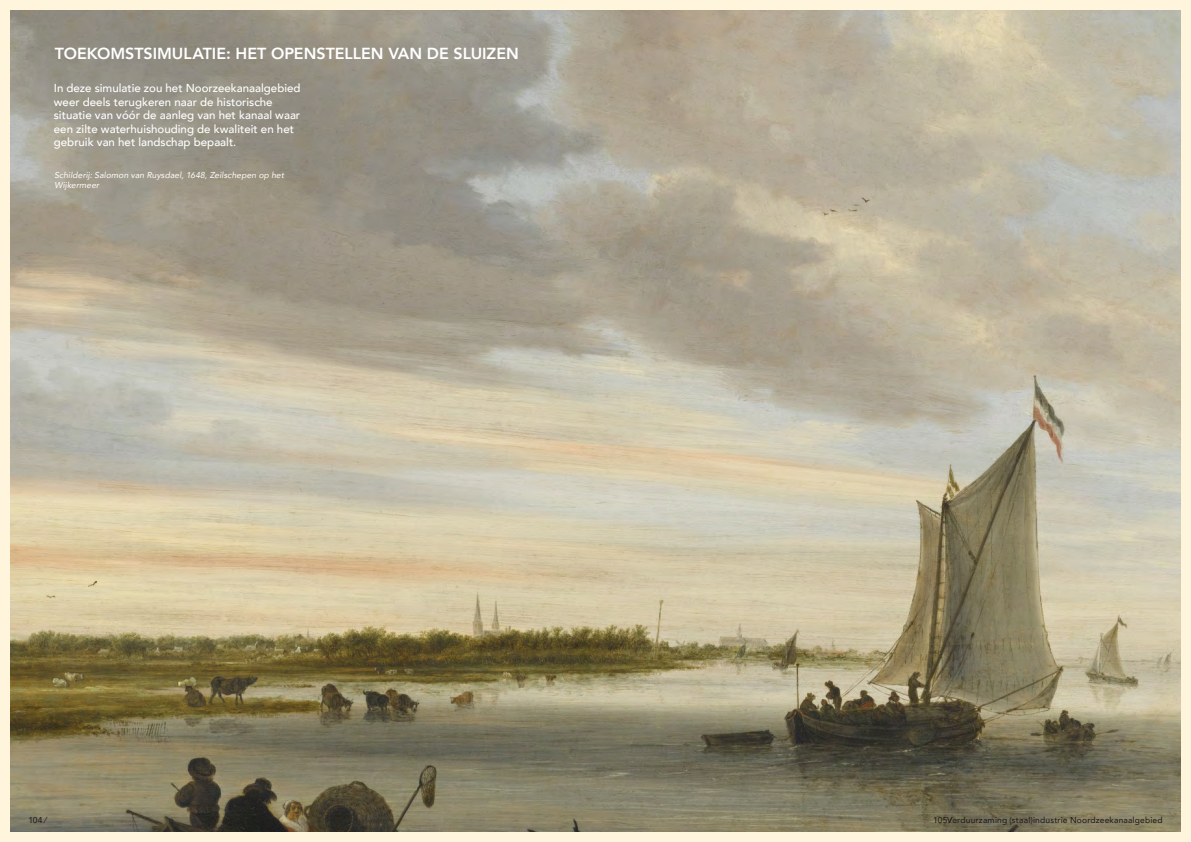
<style>
.page{position:relative;width:1191px;height:842px;background:#fff}
.page>*{position:absolute;margin:0;border:0;box-sizing:border-box;transform-origin:0 0}
.Title_L{font:800 16px "Avenir";color:#fff}
.Body_M{font:500 11.5px/13.5px "Avenir";color:#fff}
.Legend_S{font:italic 8.5px/10.5px "Avenir";letter-spacing:.015em;color:#fff}
.t1{font:500 8.5px "Avenir";letter-spacing:.015em;color:#231f20}
</style>
<div class="page">
<img style="left:11px;top:11px;width:1169px;height:820px">
<div style="left:0;top:0;width:1191px;height:842px;border:10px solid #fff4dc"></div>
<p class="Title_L" style="left:55px;top:41px;width:465px">TOEKOMSTSIMULATIE: HET OPENSTELLEN VAN DE SLUIZEN</p>
<p class="Body_M" style="left:54px;top:81px;width:248px">In deze simulatie zou het Noorzeekanaalgebied weer deels terugkeren naar de historische situatie van vóór de aanleg van het kanaal waar een zilte waterhuishouding de kwaliteit en het gebruik van het landschap bepaalt.</p>
<p class="Legend_S" style="left:54px;top:169px;width:231px">Schilderij: Salomon van Ruysdael, 1648, Zeilschepen op het<br>Wijkermeer</p>
<p class="t1" style="left:28px;top:812px;width:20px">104 ∕</p>
<p class="t1" style="left:933px;top:812px;width:231px">105 ∕Verduurzaming (staal)industrie Noordzeekanaalgebied</p>
</div>
